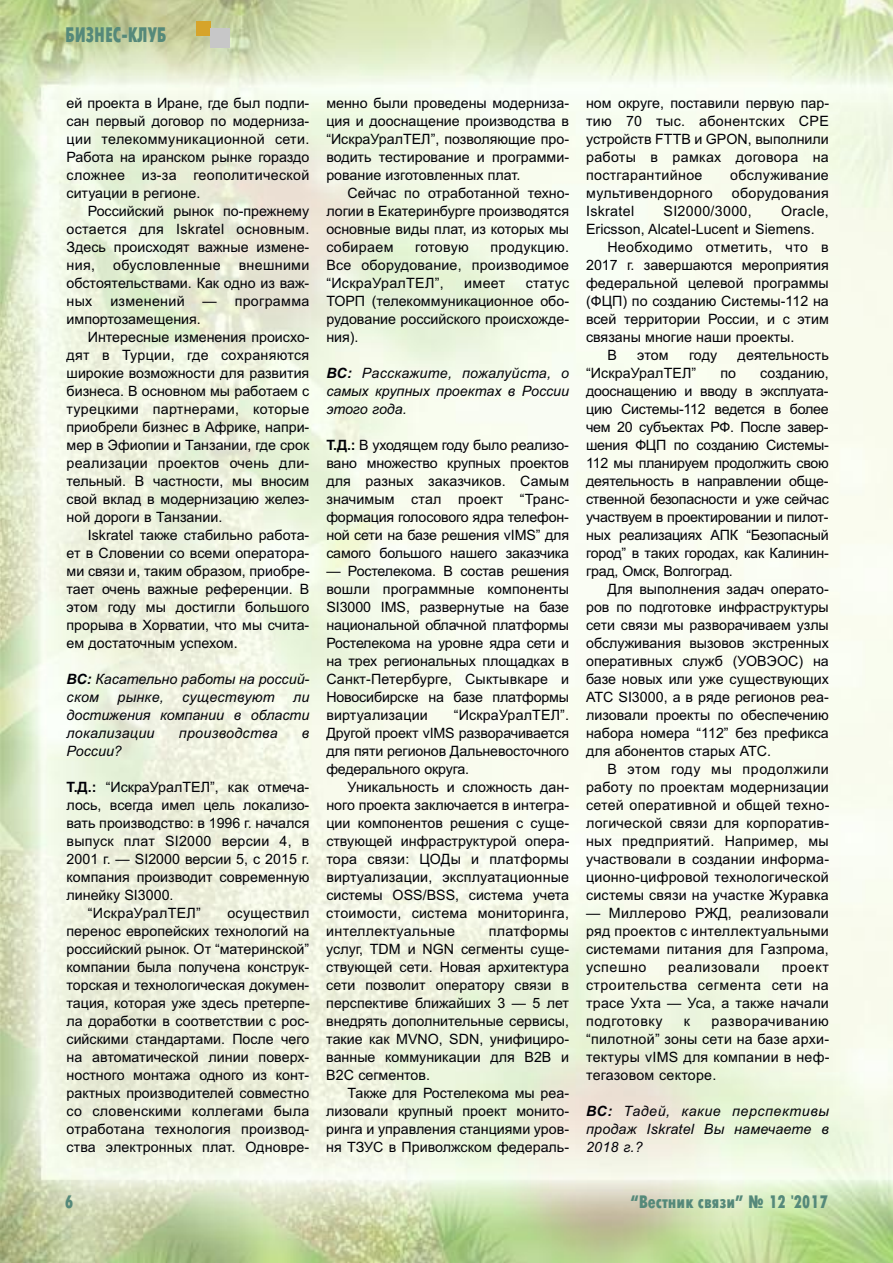
<style>
.page{position:relative;width:893px;height:1263px;background:#fff}
.page>*{position:absolute;margin:0;border:0;box-sizing:border-box;transform-origin:0 0}
.t1{font:21px "Futura Futuris X Cond C";color:#55897a;scale:.9 1}
.t2{font:18px "Futura Futuris X Cond C";color:#55897a}
.t3{font:14.25px/18px "Arial";color:#000006;text-align:justify}
.t4{font:14.25px "Arial";letter-spacing:.02em;color:#000006}
.t5{font:italic 14.25px/18px "Arial";letter-spacing:.005em;color:#000006;text-align:justify}
.t6{font:14.25px "Arial";letter-spacing:.04em;color:#000006}
.s1{font-weight:700}
</style>
<div class="page">
<img style="left:0;top:0;width:893px;height:1263px">
<div style="left:196px;top:21px;width:14px;height:14px;background:#d6a42a"></div>
<div style="left:210px;top:28px;width:20px;height:20px;background:#c7c7c8"></div>
<h1 class="t1" style="left:65px;top:22px;width:114px">БИЗНЕС-КЛУБ</h1>
<p class="t3" style="left:67px;top:94px;width:244px">ей проекта в Иране, где был подпи&shy;сан первый договор по модерниза&shy;ции телекоммуникационной сети.<br>Работа на иранском рынке гораздо сложнее из-за геополитической ситуации в регионе.</p>
<p class="t3" style="left:67px;top:202px;width:244px;text-indent:21px">Российский рынок по-прежнему остается для Iskratel основным.<br>Здесь происходят важные измене&shy;ния,</p>
<p class="t4" style="left:113px;top:257px;width:109px">обусловленные</p>
<p class="t3" style="left:67px;top:256px;width:244px;text-indent:172px">внешними обстоятельствами. Как одно из важ&shy;ных</p>
<p class="t4" style="left:110px;top:293px;width:76px">изменений</p>
<p class="t4" style="left:203px;top:293px;width:108px">— программа</p>
<p class="t3" style="left:67px;top:310px;width:136px">импортозамещения.</p>
<p class="t3" style="left:88px;top:328px;width:223px">Интересные изменения происхо-</p>
<p class="t4" style="left:67px;top:347px;width:244px">дят в Турции, где сохраняются</p>
<p class="t3" style="left:67px;top:364px;width:244px">широкие возможности для развития</p>
<p class="t3" style="left:67px;top:382px;width:244px">бизнеса. В основном мы работаем с</p>
<p class="t4" style="left:67px;top:401px;width:244px">турецкими партнерами, которые</p>
<p class="t3" style="left:67px;top:418px;width:244px">приобрели бизнес в Африке, напри-</p>
<p class="t3" style="left:67px;top:436px;width:244px">мер в Эфиопии и Танзании, где срок</p>
<p class="t4" style="left:67px;top:455px;width:244px">реализации проектов очень дли-</p>
<p class="t3" style="left:67px;top:472px;width:244px">тельный. В частности, мы вносим</p>
<p class="t3" style="left:67px;top:490px;width:244px">свой вклад в модернизацию желез-</p>
<p class="t3" style="left:67px;top:508px;width:157px">ной дороги в Танзании.</p>
<p class="t3" style="left:88px;top:526px;width:223px">Iskratel также стабильно работа-</p>
<p class="t3" style="left:67px;top:544px;width:244px">ет в Словении со всеми оператора-</p>
<p class="t3" style="left:67px;top:562px;width:245px">ми связи и, таким образом, приобре-</p>
<p class="t3" style="left:67px;top:580px;width:244px">тает очень важные референции. В</p>
<p class="t3" style="left:67px;top:598px;width:244px">этом году мы достигли большого</p>
<p class="t3" style="left:67px;top:616px;width:244px">прорыва в Хорватии, что мы счита-</p>
<p class="t3" style="left:67px;top:634px;width:173px">ем достаточным успехом.</p>
<p class="t5" style="left:67px;top:670px;width:243px"><span class="s1">ВС:</span> Касательно работы на россий&shy;ском</p>
<p class="t5" style="left:117px;top:688px;width:48px">рынке,</p>
<p class="t5" style="left:182px;top:688px;width:94px">существуют</p>
<p class="t5" style="left:67px;top:688px;width:244px;text-indent:227px">ли достижения компании в области локализации</p>
<p class="t5" style="left:179px;top:724px;width:100px">производства</p>
<p class="t5" style="left:302px;top:724px;width:9px">в</p>
<p class="t5" style="left:67px;top:742px;width:57px">России?</p>
<p class="t3" style="left:67px;top:778px;width:244px"><span class="s1">Т.Д.:</span> “ИскраУралТЕЛ”, как отмеча-</p>
<p class="t3" style="left:67px;top:796px;width:244px">лось, всегда имел цель локализо-</p>
<p class="t3" style="left:67px;top:814px;width:244px">вать производство: в 1996 г. начался</p>
<p class="t4" style="left:67px;top:833px;width:244px">выпуск плат SI2000 версии 4, в</p>
<p class="t3" style="left:67px;top:850px;width:244px">2001 г. — SI2000 версии 5, с 2015 г.</p>
<p class="t3" style="left:67px;top:868px;width:244px">компания производит современную</p>
<p class="t3" style="left:67px;top:886px;width:109px">линейку SI3000.</p>
<p class="t4" style="left:88px;top:905px;width:115px">“ИскраУралТЕЛ”</p>
<p class="t3" style="left:67px;top:904px;width:245px;text-indent:161px">осуществил перенос европейских технологий на российский рынок. От “материнской” компании была получена конструк&shy;торская и технологическая докумен&shy;тация, которая уже здесь претерпе&shy;ла доработки в соответствии с рос&shy;сийскими стандартами. После чего на автоматической линии поверх&shy;ностного монтажа одного из конт&shy;рактных производителей совместно со словенскими коллегами была отработана технология производ&shy;ства электронных плат. Одновре-</p>
<p class="t3" style="left:326px;top:94px;width:244px">менно были проведены модерниза&shy;ция и дооснащение производства в “ИскраУралТЕЛ”, позволяющие про&shy;водить тестирование и программи&shy;рование изготовленных плат.</p>
<p class="t3" style="left:326px;top:184px;width:245px;text-indent:21px">Сейчас по отработанной техно&shy;логии в Екатеринбурге производятся основные виды плат, из которых мы собираем</p>
<p class="t3" style="left:326px;top:238px;width:244px;text-indent:164px">продукцию.<br>Все оборудование, производимое “ИскраУралТЕЛ”,</p>
<p class="t3" style="left:415px;top:238px;width:55px">готовую</p>
<p class="t3" style="left:326px;top:274px;width:244px;text-indent:199px">статус ТОРП (телекоммуникационное обо&shy;рудование российского происхожде&shy;ния).</p>
<p class="t5" style="left:326px;top:364px;width:244px"><span class="s1">ВС:</span> Расскажите, пожалуйста, о самых крупных проектах в России этого года.</p>
<p class="t3" style="left:326px;top:436px;width:244px"><span class="s1">Т.Д.:</span> В уходящем году было реализо&shy;вано множество крупных проектов для разных заказчиков. Самым значимым стал проект “Транс&shy;формация голосового ядра телефон&shy;ной сети на базе решения vIMS” для самого большого нашего заказчика</p>
<p class="t3" style="left:326px;top:562px;width:244px">— Ростелекома. В состав решения вошли программные компоненты SI3000 IMS, развернутые на базе национальной облачной платформы Ростелекома на уровне ядра сети и на трех региональных площадках в Санкт-Петербурге, Сыктывкаре и Новосибирске на базе платформы виртуализации</p>
<p class="t3" style="left:464px;top:274px;width:42px">имеет</p>
<p class="t3" style="left:326px;top:706px;width:244px;text-indent:128px">“ИскраУралТЕЛ”.<br>Другой проект vIMS разворачивается для пяти регионов Дальневосточного федерального округа.</p>
<p class="t3" style="left:326px;top:778px;width:245px;text-indent:21px">Уникальность и сложность дан&shy;ного проекта заключается в интегра&shy;ции компонентов решения с суще&shy;ствующей инфраструктурой опера&shy;тора связи: ЦОДы и платформы виртуализации, эксплуатационные системы OSS/BSS, система учета стоимости, система мониторинга, интеллектуальные</p>
<p class="t3" style="left:326px;top:922px;width:244px;text-indent:162px">платформы услуг, TDM и NGN сегменты суще&shy;ствующей сети. Новая архитектура сети позволит оператору связи в перспективе ближайших 3 — 5 лет внедрять дополнительные сервисы, такие как MVNO, SDN, унифициро&shy;ванные коммуникации для B2B и B2C сегментов.</p>
<p class="t3" style="left:326px;top:1084px;width:244px;text-indent:21px">Также для Ростелекома мы реа&shy;лизовали крупный проект монито&shy;ринга и управления станциями уров&shy;ня ТЗУС в Приволжском федераль-</p>
<p class="t3" style="left:586px;top:94px;width:245px">ном округе, поставили первую пар&shy;тию 70 тыс. абонентских CPE устройств FTTB и GPON, выполнили работы в рамках договора на постгарантийное</p>
<p class="t4" style="left:730px;top:167px;width:100px">обслуживание</p>
<p class="t4" style="left:586px;top:185px;width:128px">мультивендорного</p>
<p class="t4" style="left:732px;top:185px;width:99px">оборудования</p>
<p class="t4" style="left:586px;top:203px;width:50px">Iskratel</p>
<p class="t4" style="left:663px;top:203px;width:90px">SI2000/3000,</p>
<p class="t3" style="left:781px;top:202px;width:49px">Oracle,</p>
<p class="t3" style="left:586px;top:220px;width:230px">Ericsson, Alcatel-Lucent и Siemens.</p>
<p class="t4" style="left:607px;top:239px;width:223px">Необходимо отметить, что в</p>
<p class="t3" style="left:586px;top:256px;width:244px">2017 г. завершаются мероприятия</p>
<p class="t3" style="left:586px;top:274px;width:244px">федеральной целевой программы</p>
<p class="t3" style="left:586px;top:292px;width:244px">(ФЦП) по созданию Системы-112 на</p>
<p class="t3" style="left:586px;top:310px;width:244px">всей территории России, и с этим</p>
<p class="t3" style="left:586px;top:328px;width:210px">связаны многие наши проекты.</p>
<p class="t3" style="left:607px;top:346px;width:11px">В</p>
<p class="t3" style="left:637px;top:346px;width:33px">этом</p>
<p class="t3" style="left:689px;top:346px;width:30px">году</p>
<p class="t3" style="left:738px;top:346px;width:93px">деятельность</p>
<p class="t3" style="left:586px;top:364px;width:112px">“ИскраУралТЕЛ”</p>
<p class="t3" style="left:720px;top:364px;width:17px">по</p>
<p class="t3" style="left:586px;top:364px;width:244px;text-indent:174px">созданию, дооснащению и вводу в эксплуата&shy;цию Системы-112 ведется в более чем 20 субъектах РФ. После завер&shy;шения ФЦП по созданию Системы-112 мы планируем продолжить свою деятельность в направлении обще&shy;ственной безопасности и уже сейчас участвуем в проектировании и пилот&shy;ных реализациях АПК “Безопасный город” в таких городах, как Калинин&shy;град, Омск, Волгоград.</p>
<p class="t3" style="left:586px;top:580px;width:244px;text-indent:21px">Для выполнения задач операто&shy;ров по подготовке инфраструктуры сети связи мы разворачиваем узлы обслуживания вызовов экстренных оперативных служб (УОВЭОС) на базе новых или уже существующих АТС SI3000, а в ряде регионов реа&shy;лизовали проекты по обеспечению набора номера “112” без префикса для абонентов старых АТС.</p>
<p class="t3" style="left:586px;top:760px;width:245px;text-indent:21px">В этом году мы продолжили работу по проектам модернизации сетей оперативной и общей техно&shy;логической связи для корпоратив&shy;ных предприятий. Например, мы участвовали в создании информа&shy;ционно-цифровой технологической системы связи на участке Журавка</p>
<p class="t3" style="left:586px;top:904px;width:244px">— Миллерово РЖД, реализовали ряд проектов с интеллектуальными системами питания для Газпрома, успешно</p>
<p class="t3" style="left:586px;top:958px;width:244px;text-indent:196px">проект строительства сегмента сети на трасе Ухта — Уса, а также начали подготовку</p>
<p class="t6" style="left:668px;top:959px;width:93px">реализовали</p>
<p class="t3" style="left:586px;top:1012px;width:245px;text-indent:125px">разворачиванию “пилотной” зоны сети на базе архи&shy;тектуры vIMS для компании в неф&shy;тегазовом секторе.</p>
<p class="t5" style="left:586px;top:1102px;width:244px"><span class="s1">ВС:</span> Тадей, какие перспективы продаж Iskratel Вы намечаете в 2018 г.?</p>
<p class="t3" style="left:684px;top:1012px;width:8px">к</p>
<p class="t2" style="left:65px;top:1191px;width:10px">6</p>
<p class="t2" style="left:630px;top:1191px;width:199px">“Вестник связи” № 12 '2017</p>
</div>
